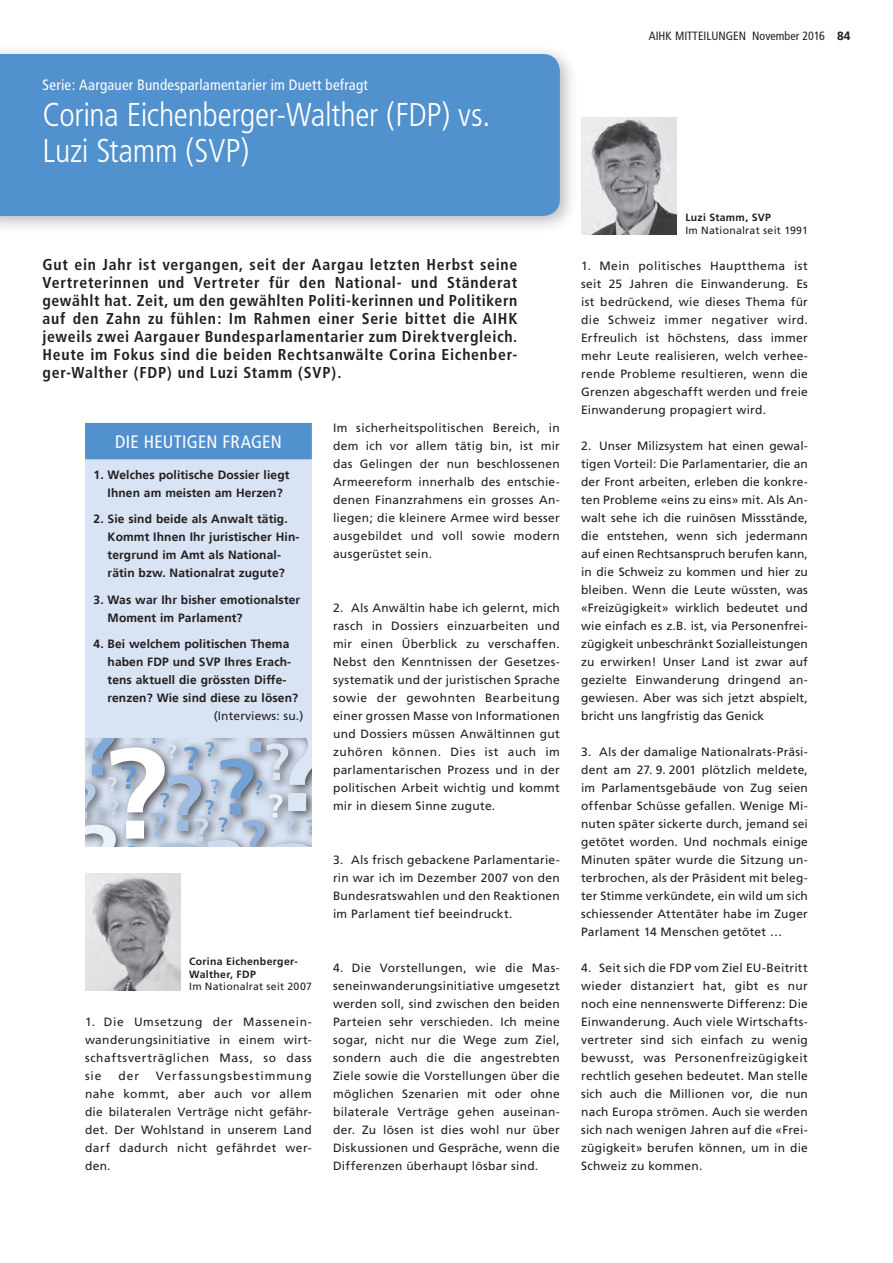
<style>
.page{position:relative;width:893px;height:1263px;background:#fff}
.page>*{position:absolute;margin:0;border:0;box-sizing:border-box;transform-origin:0 0}
.haupttitel{font:300 condensed 33px/36px "Frutiger";letter-spacing:-.01em;color:#fff}
.haupttitel_blau{font:condensed 18px "Frutiger";letter-spacing:.015em;color:#fff}
.lead__Abstand_nach{font:700 condensed 15.75px/18px "Frutiger";letter-spacing:.045em;color:#231f20;text-align:justify}
.autor{font:condensed 15px "Frutiger";letter-spacing:.015em;color:#fff}
.fliesstext{font:12px/18px "Frutiger";letter-spacing:.025em;color:#231f20;text-align:justify}
.text_grau_abstand{font:300 12px/18px "Frutiger LT45";letter-spacing:.01em;color:#231f20}
.t1{font:condensed 12px "Frutiger";color:#231f20}
.text_grau_abstand-2{font:12px "Frutiger LT";letter-spacing:.01em;color:#231f20}
.legende{font:10.5px/12.6px "Frutiger";letter-spacing:.025em;color:#231f20}
.legende-2{font:700 10.5px/12.6px "Frutiger";letter-spacing:.03em;color:#231f20}
.s1{font-family:"Frutiger";font-weight:700}
.s2{font-family:"Frutiger LT45";font-weight:300;font-stretch:normal}
.s3{font-weight:700}
</style>
<div class="page">
<div style="left:0;top:44px;width:578px;height:191px;background:#231f20;opacity:.3"></div>
<div style="left:0;top:54px;width:560px;height:162px;background:#5191cd"></div>
<img style="left:581px;top:117px;width:96px;height:117px">
<img style="left:85px;top:873px;width:96px;height:117px">
<div style="left:85px;top:423px;width:227px;height:423px;background:#d8e3f3"></div>
<div style="left:85px;top:423px;width:227px;height:36px;background:#5191cd"></div>
<svg style="left:85px;top:738px;width:227px;height:109px"></svg>
<p class="autor" style="left:43px;top:76px;width:327px">Serie: Aargauer Bundesparlamentarier im Duett befragt</p>
<p class="haupttitel" style="left:43px;top:97px;width:449px">Corina Eichenberger-Walther (FDP) vs.<br>Luzi Stamm (SVP)</p>
<p class="lead__Abstand_nach" style="left:43px;top:256px;width:476px">Gut ein Jahr ist vergangen, seit der Aargau letzten Herbst seine Vertreterinnen und Vertreter für den National- und Ständerat gewählt hat. Zeit, um den gewählten Politi-kerinnen und Politikern auf den Zahn zu fühlen: Im Rahmen einer Serie bittet die AIHK jeweils zwei Aargauer Bundesparlamentarier zum Direktvergleich.<br>Heute im Fokus sind die beiden Rechtsanwälte Corina Eichenber&shy;ger-Walther (FDP) und Luzi Stamm (SVP).</p>
<p class="haupttitel_blau" style="left:115px;top:431px;width:168px">DIE HEUTIGEN FRAGEN</p>
<p class="text_grau_abstand" style="left:108px;top:466px;width:183px;text-indent:-14px"><span class="s1">1.</span> Welches politische Dossier liegt<br>Ihnen am meisten am Herzen?</p>
<p class="text_grau_abstand" style="left:108px;top:510px;width:193px;text-indent:-14px"><span class="s1">2.</span> Sie sind beide als Anwalt tätig.<br>Kommt Ihnen Ihr juristischer Hin&shy;tergrund im Amt als National&shy;rätin bzw. Nationalrat zugute?</p>
<p class="text_grau_abstand" style="left:108px;top:591px;width:194px;text-indent:-14px"><span class="s1">3.</span> Was war Ihr bisher emotionalster<br>Moment im Parlament?</p>
<p class="text_grau_abstand" style="left:94px;top:635px;width:197px"><span class="s1">4.</span> Bei welchem politischen Thema</p>
<p class="text_grau_abstand" style="left:108px;top:653px;width:185px">haben FDP und SVP Ihres Erach-</p>
<p class="text_grau_abstand" style="left:108px;top:671px;width:180px">tens aktuell die grössten Diffe-</p>
<p class="text_grau_abstand" style="left:108px;top:689px;width:192px">renzen? Wie sind diese zu lösen?</p>
<p class="text_grau_abstand-2" style="left:214px;top:709px;width:91px">(Interviews: su.)</p>
<p class="legende-2" style="left:189px;top:955px;width:110px">Corina Eichenberger-<br>Walther, FDP</p>
<p class="legende" style="left:189px;top:980px;width:124px">Im Nationalrat seit 2007</p>
<p class="fliesstext" style="left:85px;top:1013px;width:228px">1. Die Umsetzung der Massenein&shy;wanderungsinitiative in einem wirt&shy;schaftsverträglichen Mass, so dass sie</p>
<p class="fliesstext" style="left:85px;top:1067px;width:228px;text-indent:71px">Verfassungsbestimmung nahe kommt, aber auch vor allem die bilateralen Verträge nicht gefähr&shy;det. Der Wohlstand in unserem Land darf dadurch nicht gefährdet wer&shy;den.</p>
<p class="fliesstext" style="left:118px;top:1067px;width:22px">der</p>
<p class="fliesstext" style="left:333px;top:419px;width:228px">Im sicherheitspolitischen Bereich, in dem ich vor allem tätig bin, ist mir das Gelingen der nun beschlossenen Armeereform innerhalb des entschie&shy;denen Finanzrahmens ein grosses An&shy;liegen; die kleinere Armee wird besser ausgebildet und voll sowie modern ausgerüstet sein.</p>
<p class="fliesstext" style="left:333px;top:599px;width:228px">2. Als Anwältin habe ich gelernt, mich rasch in Dossiers einzuarbeiten und mir einen Überblick zu verschaffen.<br>Nebst den Kenntnissen der Gesetzes&shy;systematik und der juristischen Sprache sowie der gewohnten Bearbeitung einer grossen Masse von Informationen und Dossiers müssen Anwältinnen gut zuhören können. Dies ist auch im parlamentarischen Prozess und in der politischen Arbeit wichtig und kommt mir in diesem Sinne zugute.</p>
<p class="fliesstext" style="left:333px;top:851px;width:228px">3. Als frisch gebackene Parlamentarie&shy;rin war ich im Dezember 2007 von den Bundesratswahlen und den Reaktionen im Parlament tief beeindruckt.</p>
<p class="fliesstext" style="left:333px;top:959px;width:228px">4. Die Vorstellungen, wie die Mas&shy;seneinwanderungsinitiative umgesetzt werden soll, sind zwischen den beiden Parteien sehr verschieden. Ich meine sogar, nicht nur die Wege zum Ziel, sondern auch die die angestrebten Ziele sowie die Vorstellungen über die möglichen Szenarien mit oder ohne bilaterale Verträge gehen auseinan&shy;der. Zu lösen ist dies wohl nur über Diskussionen und Gespräche, wenn die Differenzen überhaupt lösbar sind.</p>
<p class="t1" style="left:649px;top:29px;width:203px">AIHK MITTEILUNGEN November 2016 <span class="s2">84</span></p>
<p class="legende" style="left:685px;top:211px;width:124px"><span class="s3">Luzi Stamm, SVP<br></span>Im Nationalrat seit 1991</p>
<p class="fliesstext" style="left:581px;top:257px;width:228px">1. Mein politisches Hauptthema ist seit 25 Jahren die Einwanderung. Es ist bedrückend, wie dieses Thema für die Schweiz immer negativer wird.<br>Erfreulich ist höchstens, dass immer mehr Leute realisieren, welch verhee&shy;rende Probleme resultieren, wenn die Grenzen abgeschafft werden und freie Einwanderung propagiert wird.</p>
<p class="fliesstext" style="left:581px;top:437px;width:228px">2. Unser Milizsystem hat einen gewal&shy;tigen Vorteil: Die Parlamentarier, die an der Front arbeiten, erleben die konkre&shy;ten Probleme «eins zu eins» mit. Als An&shy;walt sehe ich die ruinösen Missstände, die entstehen, wenn sich jedermann auf einen Rechtsanspruch berufen kann, in die Schweiz zu kommen und hier zu bleiben. Wenn die Leute wüssten, was «Freizügigkeit» wirklich bedeutet und wie einfach es z.B. ist, via Personenfrei&shy;zügigkeit unbeschränkt Sozialleistungen zu erwirken! Unser Land ist zwar auf gezielte Einwanderung dringend an&shy;gewiesen. Aber was sich jetzt abspielt, bricht uns langfristig das Genick</p>
<p class="fliesstext" style="left:581px;top:743px;width:228px">3. Als der damalige Nationalrats-Präsi&shy;dent am 27. 9. 2001 plötzlich meldete, im Parlamentsgebäude von Zug seien offenbar Schüsse gefallen. Wenige Mi&shy;nuten später sickerte durch, jemand sei getötet worden. Und nochmals einige Minuten später wurde die Sitzung un&shy;terbrochen, als der Präsident mit beleg&shy;ter Stimme verkündete, ein wild um sich schiessender Attentäter habe im Zuger Parlament 14 Menschen getötet …</p>
<p class="fliesstext" style="left:581px;top:959px;width:228px">4. Seit sich die FDP vom Ziel EU-Beitritt wieder distanziert hat, gibt es nur noch eine nennenswerte Differenz: Die Einwanderung. Auch viele Wirtschafts&shy;vertreter sind sich einfach zu wenig bewusst, was Personenfreizügigkeit rechtlich gesehen bedeutet. Man stelle sich auch die Millionen vor, die nun nach Europa strömen. Auch sie werden sich nach wenigen Jahren auf die «Frei&shy;zügigkeit» berufen können, um in die Schweiz zu kommen.</p>
</div>
